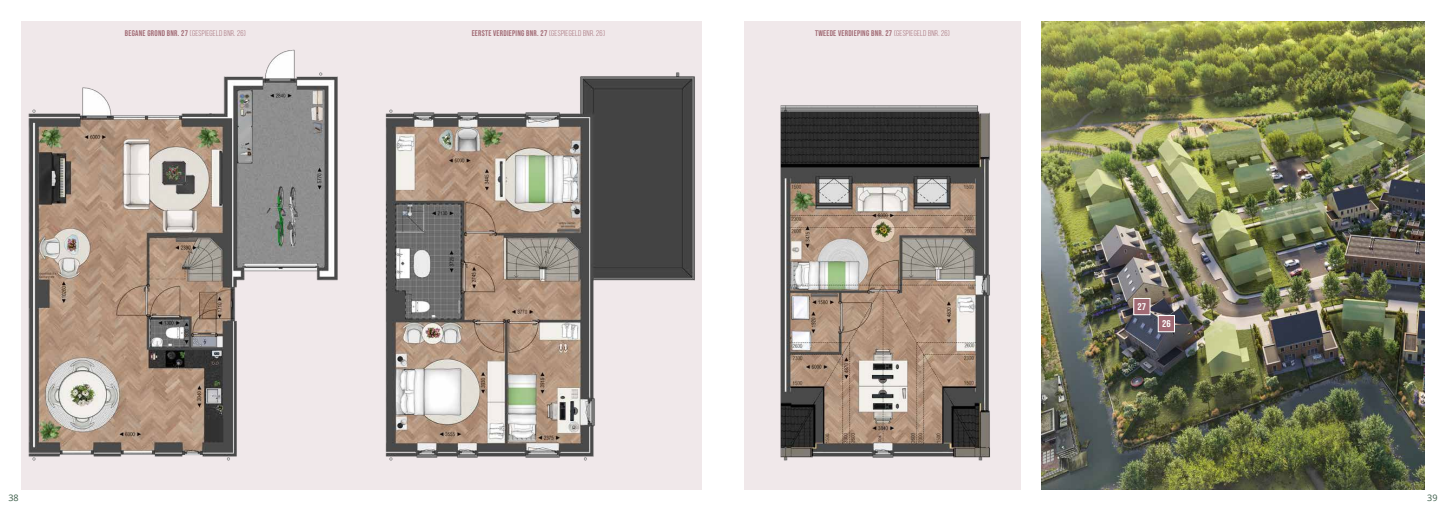
<style>
.page{position:relative;width:1446px;height:511px;background:#fff}
.page>*{position:absolute;margin:0;border:0;box-sizing:border-box;transform-origin:0 0}
.t1{font:9.75px "Bebas Neue";color:#fff;scale:1.1 1}
.t2{font:9px "Open Sans";color:#3c5d49}
.t3{font:8.25px "Bebas Neue";letter-spacing:.03em;color:#a16a74}
.t4{font:8.25px "Bebas Neue";letter-spacing:.03em;color:#a16a74}
.s1{font-style:inherit}
</style>
<div class="page">
<div style="left:21px;top:21px;width:681px;height:468px;background:#f0e8ea"></div>
<div style="left:744px;top:21px;width:276px;height:468px;background:#f0e8ea"></div>
<img style="left:28px;top:49px;width:667px;height:412px">
<img style="left:780px;top:105px;width:210px;height:356px">
<img style="left:1042px;top:21px;width:382px;height:468px">
<div style="left:1158px;top:315px;width:16px;height:16px;background:#a16a74"></div>
<div style="left:1158px;top:315px;width:17px;height:17px;border:1px solid #fff"></div>
<div style="left:1134px;top:298px;width:16px;height:16px;background:#a16a74"></div>
<div style="left:1133px;top:298px;width:17px;height:17px;border:1px solid #fff"></div>
<p class="t4" style="left:125px;top:29px;width:122px"><span class="s1">BEGANE GROND BNR. 27</span> (GESPIEGELD BNR. 26)</p>
<p class="t3" style="left:472px;top:29px;width:135px">EERSTE VERDIEPING BNR. 27 <span class="s1">(GESPIEGELD BNR. 26)</span></p>
<p class="t3" style="left:815px;top:29px;width:136px">TWEEDE VERDIEPING BNR. 27 <span class="s1">(GESPIEGELD BNR. 26)</span></p>
<p class="t1" style="left:1137px;top:301px;width:9px">27</p>
<p class="t1" style="left:1162px;top:318px;width:9px">26</p>
<p class="t2" style="left:9px;top:491px;width:12px">38</p>
<p class="t2" style="left:1427px;top:491px;width:12px">39</p>
</div>
